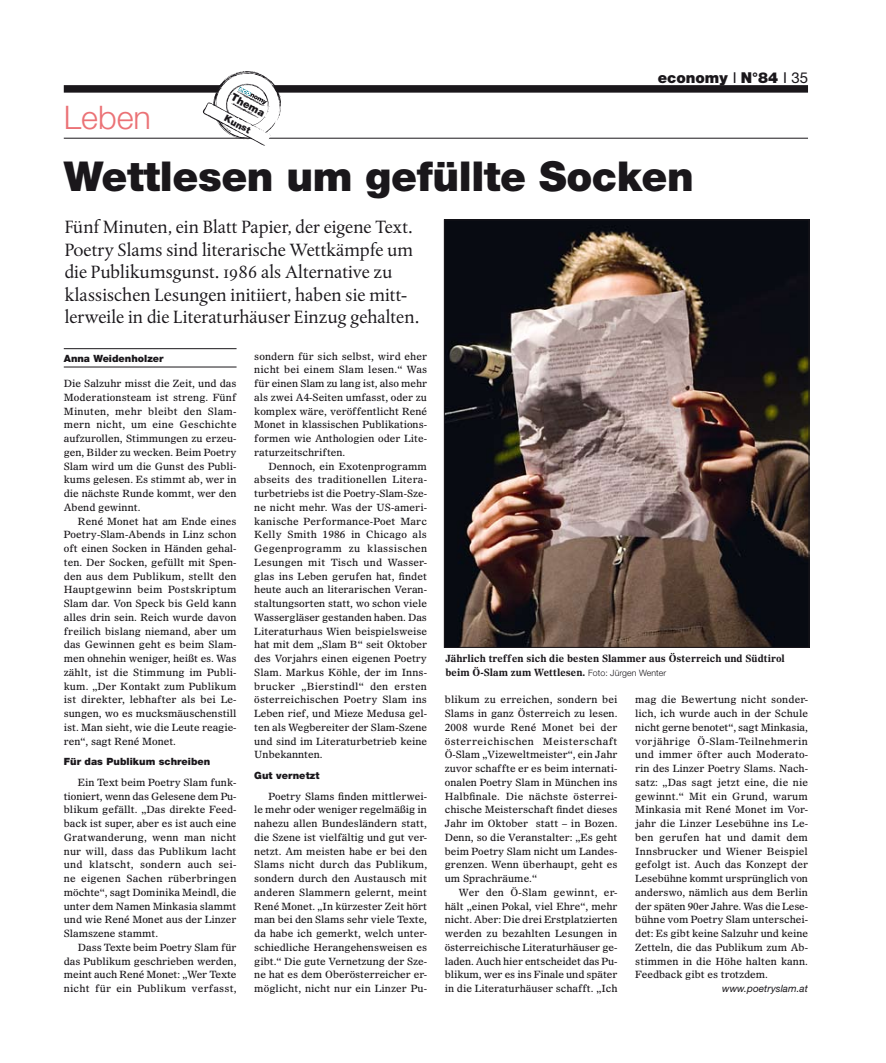
<style>
.page{position:relative;width:886px;height:1063px;background:#fff}
.page>*{position:absolute;margin:0;border:0;box-sizing:border-box;transform-origin:0 0}
.t1{font:900 41.25px "Helvetica Neue LT";letter-spacing:-.01em;color:#1a171b}
.t2{font:300 32.5px "Helvetica Neue LT";color:#eb7276}
.t3{font:18.75px/22.5px "DTL Albertina ST";color:#1a171b}
.t4{font:900 15px "Helvetica Neue LT";color:#1a171b}
.t5{font:900 10.38px "Helvetica Neue LT";color:#1a171b}
.t6{font:10px/13.8px "Olympian LT";color:#1a171b;text-align:justify}
.t7{font:700 10px/13.8px "Olympian LT";color:#1a171b}
.t8{font:900 10px "Helvetica Neue LT";letter-spacing:.005em;color:#1a171b}
.t9{font:italic 10px "Helvetica Neue LT";letter-spacing:.005em;color:#1a171b}
.t10{font:900 9.25px "Helvetica Neue LT";color:#1a171b}
.s1{font-weight:400}
.s2{font-family:"Helvetica Neue LT";font-weight:300;font-size:8.75px}
</style>
<div class="page">
<div style="left:64px;top:85px;width:744px;height:8px;background:#1a171b"></div>
<hr style="left:64px;top:138px;width:744px;height:1px;background:#1a171b">
<svg style="left:203px;top:71px;width:82px;height:75px"></svg>
<hr style="left:64px;top:348px;width:173px;height:1px;background:#1a171b">
<hr style="left:64px;top:367px;width:173px;height:1px;background:#1a171b">
<img style="left:446px;top:222px;width:361px;height:424px">
<div style="left:444px;top:220px;width:365px;height:428px;border:1px solid #1a171b"></div>
<h3 class="t4" style="left:658px;top:68px;width:152px">economy <span class="s1">I</span> N°84 <span class="s1">I 35</span></h3>
<p class="t5" style="left:235px;top:91px;width:38px;rotate:28deg">Thema</p>
<p class="t10" style="left:228px;top:113px;width:29px;rotate:28deg">Kunst</p>
<h1 class="t1" style="left:64px;top:152px;width:631px">Wettlesen um gefüllte Socken</h1>
<p class="t3" style="left:65px;top:216px;width:356px">Fünf Minuten, ein Blatt Papier, der eigene Text.<br>Poetry Slams sind literarische Wettkämpfe um die Publikumsgunst. 1986 als Alternative zu klassischen Lesungen initiiert, haben sie mitt&shy;lerweile in die Literaturhäuser Einzug gehalten.</p>
<p class="t8" style="left:64px;top:353px;width:101px">Anna Weidenholzer</p>
<p class="t6" style="left:64px;top:376px;width:174px">Die Salzuhr misst die Zeit, und das Moderationsteam ist streng. Fünf Minuten, mehr bleibt den Slam&shy;mern nicht, um eine Geschichte aufzurollen, Stimmungen zu erzeu&shy;gen, Bilder zu wecken. Beim Poetry Slam wird um die Gunst des Publi&shy;kums gelesen. Es stimmt ab, wer in die nächste Runde kommt, wer den Abend gewinnt.</p>
<p class="t6" style="left:64px;top:514px;width:174px;text-indent:14px">René Monet hat am Ende eines Poetry-Slam-Abends in Linz schon oft einen Socken in Händen gehal&shy;ten. Der Socken, gefüllt mit Spen&shy;den aus dem Publikum, stellt den Hauptgewinn beim Postskriptum Slam dar. Von Speck bis Geld kann alles drin sein. Reich wurde davon freilich bislang niemand, aber um das Gewinnen geht es beim Slam&shy;men ohnehin weniger, heißt es. Was zählt, ist die Stimmung im Publi&shy;kum. „Der Kontakt zum Publikum ist direkter, lebhafter als bei Le&shy;sungen, wo es mucksmäuschenstill ist. Man sieht, wie die Leute reagie&shy;ren“, sagt René Monet.</p>
<p class="t8" style="left:64px;top:756px;width:148px">Für das Publikum schreiben</p>
<p class="t6" style="left:64px;top:775px;width:174px;text-indent:14px">Ein Text beim Poetry Slam funk&shy;tioniert, wenn das Gelesene dem Pu&shy;blikum gefällt. „Das direkte Feed&shy;back ist super, aber es ist auch eine Gratwanderung, wenn man nicht nur will, dass das Publikum lacht und klatscht, sondern auch sei&shy;ne eigenen Sachen rüberbringen möchte“, sagt Dominika Meindl, die unter dem Namen Minkasia slammt und wie René Monet aus der Linzer Slamszene stammt.</p>
<p class="t6" style="left:64px;top:940px;width:174px;text-indent:14px">Dass Texte beim Poetry Slam für das Publikum geschrieben werden, meint auch René Monet: „Wer Texte nicht für ein Publikum verfasst,</p>
<h2 class="t2" style="left:64px;top:98px;width:89px">Leben</h2>
<p class="t6" style="left:254px;top:349px;width:174px">sondern für sich selbst, wird eher nicht bei einem Slam lesen.“ Was für einen Slam zu lang ist, also mehr als zwei A4-Seiten umfasst, oder zu komplex wäre, veröffent-licht René Monet in klassischen Publikations&shy;formen wie Anthologien oder Lite&shy;raturzeitschriften.</p>
<p class="t6" style="left:254px;top:459px;width:174px;text-indent:14px">Dennoch, ein Exotenprogramm abseits des traditionellen Litera&shy;turbetriebs ist die Poetry-Slam-Sze&shy;ne nicht mehr. Was der US-ameri&shy;kanische Performance-Poet Marc Kelly Smith 1986 in Chicago als Gegenprogramm zu klassischen Lesungen mit Tisch und Wasser&shy;glas ins Leben gerufen hat, findet heute auch an literarischen Veran&shy;staltungsorten statt, wo schon viele Wassergläser gestanden haben. Das Literaturhaus Wien beispielsweise hat mit dem „Slam B“ seit Oktober des Vorjahrs einen eigenen Poetry Slam. Markus Köhle, der im Inns&shy;brucker „Bierstindl“ den ersten österreichischen Poetry Slam ins Leben rief, und Mieze Medusa gel&shy;ten als Wegbereiter der Slam-Szene und sind im Literaturbetrieb keine Unbekannten.</p>
<p class="t8" style="left:254px;top:769px;width:67px">Gut vernetzt</p>
<p class="t6" style="left:254px;top:789px;width:174px;text-indent:14px">Poetry Slams finden mittlerwei&shy;le mehr oder weniger regelmäßig in nahezu allen Bundesländern statt, die Szene ist vielfältig und gut ver&shy;netzt. Am meisten habe er bei den Slams nicht durch das Publikum, sondern durch den Austausch mit anderen Slammern gelernt, meint René Monet. „In kürzester Zeit hört man bei den Slams sehr viele Texte, da habe ich gemerkt, welch unter&shy;schiedliche Herangehensweisen es gibt.“ Die gute Vernetzung der Sze&shy;ne hat es dem Oberösterreicher er&shy;möglicht, nicht nur ein Linzer Pu-</p>
<p class="t7" style="left:445px;top:651px;width:341px">Jährlich treffen sich die besten Slammer aus Österreich und Südtirol beim Ö-Slam zum Wettlesen. <span class="s2">Foto: Jürgen Wenter</span></p>
<p class="t6" style="left:445px;top:693px;width:174px">blikum zu erreichen, sondern bei Slams in ganz Österreich zu lesen.<br>2008 wurde René Monet bei der österreichischen Meisterschaft Ö-Slam „Vizeweltmeister“, ein Jahr zuvor schaffte er es beim internati&shy;onalen Poetry Slam in München ins Halbfinale. Die nächste österrei&shy;chische Meisterschaft findet dieses Jahr im Oktober statt – in Bozen.<br>Denn, so die Veranstalter: „Es geht beim Poetry Slam nicht um Landes&shy;grenzen. Wenn überhaupt, geht es um Sprachräume.“</p>
<p class="t6" style="left:445px;top:885px;width:174px;text-indent:14px">Wer den Ö-Slam gewinnt, er&shy;hält „einen Pokal, viel Ehre“, mehr nicht. Aber: Die drei Erstplatzierten werden zu bezahlten Lesungen in österreichische Literaturhäuser ge&shy;laden. Auch hier entscheidet das Pu&shy;blikum, wer es ins Finale und später in die Literaturhäuser schafft. „Ich</p>
<p class="t6" style="left:635px;top:693px;width:174px">mag die Bewertung nicht sonder&shy;lich, ich wurde auch in der Schule nicht gerne benotet“, sagt Minkasia, vorjährige Ö-Slam-Teilnehmerin und immer öfter auch Moderato&shy;rin des Linzer Poetry Slams. Nach&shy;satz: „Das sagt jetzt eine, die nie gewinnt.“ Mit ein Grund, warum Minkasia mit René Monet im Vor&shy;jahr die Linzer Lesebühne ins Le&shy;ben gerufen hat und damit dem Innsbrucker und Wiener Beispiel gefolgt ist. Auch das Konzept der Lesebühne kommt ursprünglich von anderswo, nämlich aus dem Berlin der späten 90er Jahre. Was die Lese&shy;bühne vom Poetry Slam unterschei&shy;det: Es gibt keine Salzuhr und keine Zetteln, die das Publikum zum Ab&shy;stimmen in die Höhe halten kann.<br>Feedback gibt es trotzdem.</p>
<p class="t9" style="left:722px;top:983px;width:87px">www.poetryslam.at</p>
</div>
